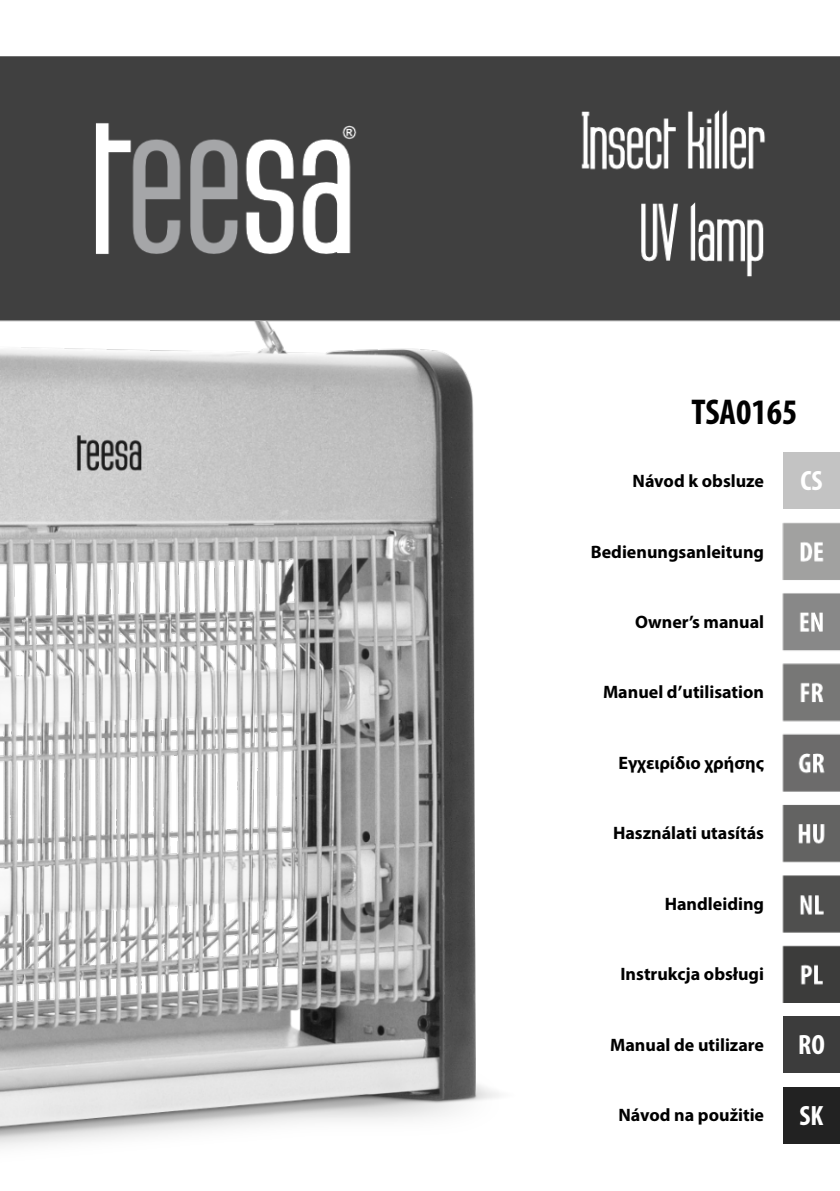
<style>
.page{position:relative;width:840px;height:1191px;background:#fff}
.page>*{position:absolute;margin:0;border:0;box-sizing:border-box;transform-origin:0 0}
.t1{font:700 condensed 36px "Myriad Pro";color:#000}
.t2{font:700 condensed 28px "Myriad Pro";color:#fff}
.t3{font:700 18px "Myriad Pro";color:#000}
</style>
<div class="page">
<img style="left:0;top:56px;width:839px;height:946px">
<div style="left:782px;top:452px;width:57px;height:57px;background:#c3c3c3"></div>
<div style="left:782px;top:1016px;width:57px;height:57px;background:#3c3c3c"></div>
<div style="left:782px;top:1086px;width:57px;height:57px;background:#222"></div>
<img style="left:0;top:321px;width:623px;height:826px">
<h1 class="t1" style="left:691px;top:397px;width:108px">TSA0165</h1>
<p class="t3" style="left:632px;top:473px;width:133px">Návod k obsluze</p>
<p class="t3" style="left:590px;top:544px;width:175px">Bedienungsanleitung</p>
<p class="t3" style="left:634px;top:614px;width:130px">Owner’s manual</p>
<p class="t3" style="left:602px;top:685px;width:162px">Manuel d’utilisation</p>
<p class="t3" style="left:618px;top:755px;width:147px">Εγχειρίδιο χρήσης</p>
<p class="t3" style="left:612px;top:825px;width:152px">Használati utasítás</p>
<p class="t3" style="left:664px;top:897px;width:101px">Handleiding</p>
<p class="t3" style="left:620px;top:966px;width:145px">Instrukcja obsługi</p>
<p class="t3" style="left:609px;top:1037px;width:155px">Manual de utilizare</p>
<p class="t3" style="left:618px;top:1108px;width:147px">Návod na použitie</p>
<h2 class="t2" style="left:799px;top:469px;width:24px">CS</h2>
<h2 class="t2" style="left:797px;top:1033px;width:28px">RO</h2>
<h2 class="t2" style="left:799px;top:1103px;width:25px">SK</h2>
</div>
